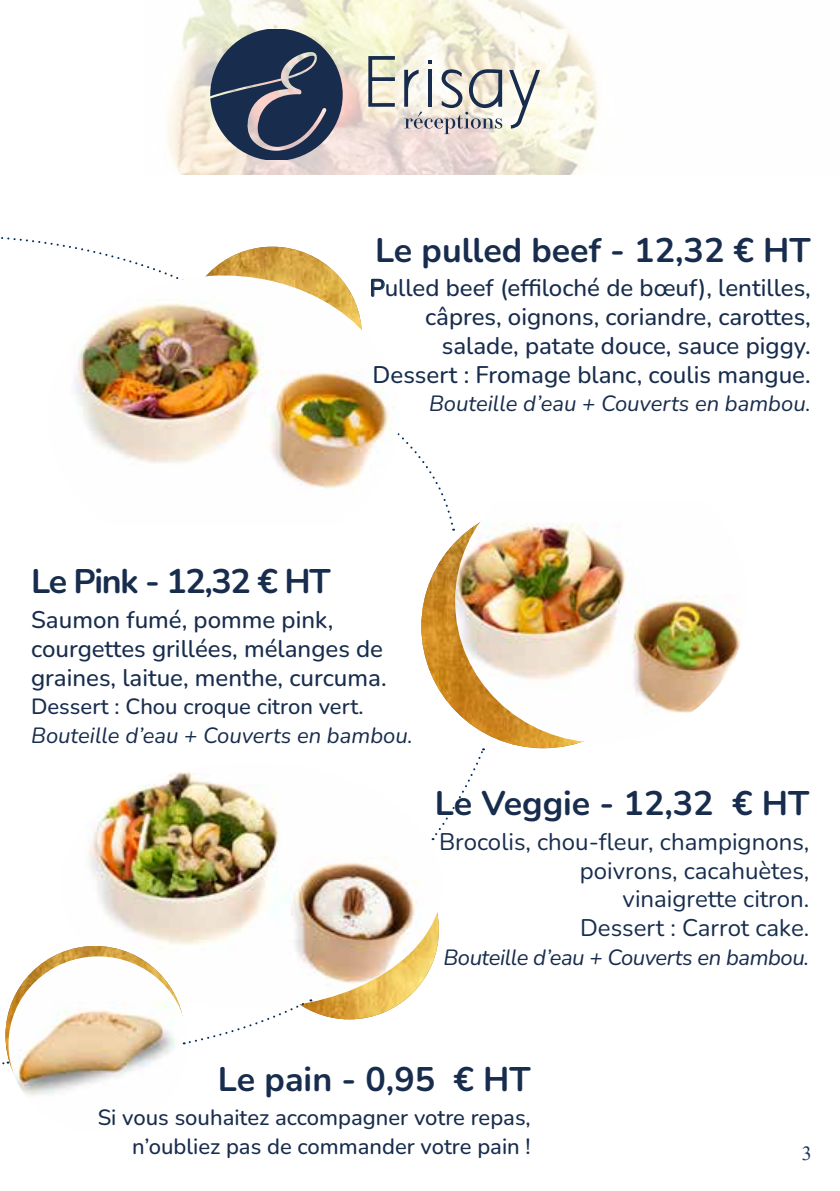
<style>
.page{position:relative;width:840px;height:1191px;background:#fff}
.page>*{position:absolute;margin:0;border:0;box-sizing:border-box;transform-origin:0 0}
.t1{font:700 34px "Nunito";color:#182d4d}
.t2{font:700 34px "Nunito";letter-spacing:-.04em;color:#182d4d}
.t3{font:500 24px/28.8px "Nunito";color:#182d4d}
.t4{font:24px/28.8px "Nunito";color:#182d4d;text-align:right}
.t5{font:500 22px/28.8px "Nunito";color:#182d4d;text-align:right}
.t6{font:italic 22px "Nunito";color:#182d4d}
.t7{font:italic 22px "Nunito";letter-spacing:-.02em;color:#182d4d}
.t8{font:20px "Times New Roman";color:#1b3862}
.s1{color:#013567}
</style>
<div class="page">
<img style="left:421px;top:504px;width:243px;height:244px;border-radius:122px">
<img style="left:182px;top:247px;width:180px;height:179px;border-radius:90px">
<img style="left:167px;top:0;width:432px;height:174px">
<svg style="left:2px;top:1061px;width:7px;height:4px"></svg>
<svg style="left:399px;top:433px;width:55px;height:97px"></svg>
<svg style="left:1px;top:237px;width:171px;height:38px"></svg>
<svg style="left:442px;top:748px;width:42px;height:77px"></svg>
<img style="left:63px;top:771px;width:378px;height:237px">
<img style="left:455px;top:504px;width:286px;height:238px">
<img style="left:74px;top:275px;width:325px;height:213px">
<img style="left:5px;top:946px;width:179px;height:179px;border-radius:90px">
<img style="left:9px;top:956px;width:179px;height:169px">
<svg style="left:183px;top:999px;width:128px;height:45px"></svg>
<svg style="left:368px;top:56px;width:26px;height:51px"></svg>
<svg style="left:509px;top:70px;width:30px;height:59px"></svg>
<svg style="left:404px;top:61px;width:98px;height:73px;background:#c6c3bf"></svg>
<svg style="left:210px;top:30px;width:132px;height:130px;background:#576274"></svg>
<h1 class="t1" style="left:375px;top:226px;width:437px">Le pulled beef - 12,32 € HT</h1>
<p class="t3" style="left:369px;top:273px;width:442px;text-align:right"><span class="s1">P</span>ulled beef (effiloché de bœuf), lentilles, câpres, oignons, coriandre, carottes, salade, patate douce, sauce piggy.<br>Dessert : Fromage blanc, coulis mangue.</p>
<p class="t6" style="left:429px;top:388px;width:383px">Bouteille d’eau + Couverts en bambou.</p>
<h1 class="t2" style="left:31px;top:558px;width:301px">Le Pink - 12,32 € HT</h1>
<p class="t3" style="left:31px;top:604px;width:357px">Saumon fumé, pomme pink, courgettes grillées, mélanges de graines, laitue, menthe, curcuma.</p>
<p class="t5" style="left:31px;top:691px;width:334px">Dessert : Chou croque citron vert.</p>
<p class="t6" style="left:31px;top:720px;width:383px">Bouteille d’eau + Couverts en bambou.</p>
<h1 class="t1" style="left:434px;top:780px;width:375px">Le Veggie - 12,32 € HT</h1>
<p class="t4" style="left:439px;top:826px;width:371px">Brocolis, chou-fleur, champignons, poivrons, cacahuètes,<br>vinaigrette citron.<br>Dessert : Carrot cake.</p>
<p class="t7" style="left:443px;top:942px;width:367px">Bouteille d’eau + Couverts en bambou.</p>
<h1 class="t1" style="left:218px;top:1055px;width:314px">Le pain - 0,95 € HT</h1>
<p class="t5" style="left:98px;top:1102px;width:434px">Si vous souhaitez accompagner votre repas, n’oubliez pas de commander votre pain !</p>
<p class="t8" style="left:801px;top:1139px;width:11px">3</p>
</div>
